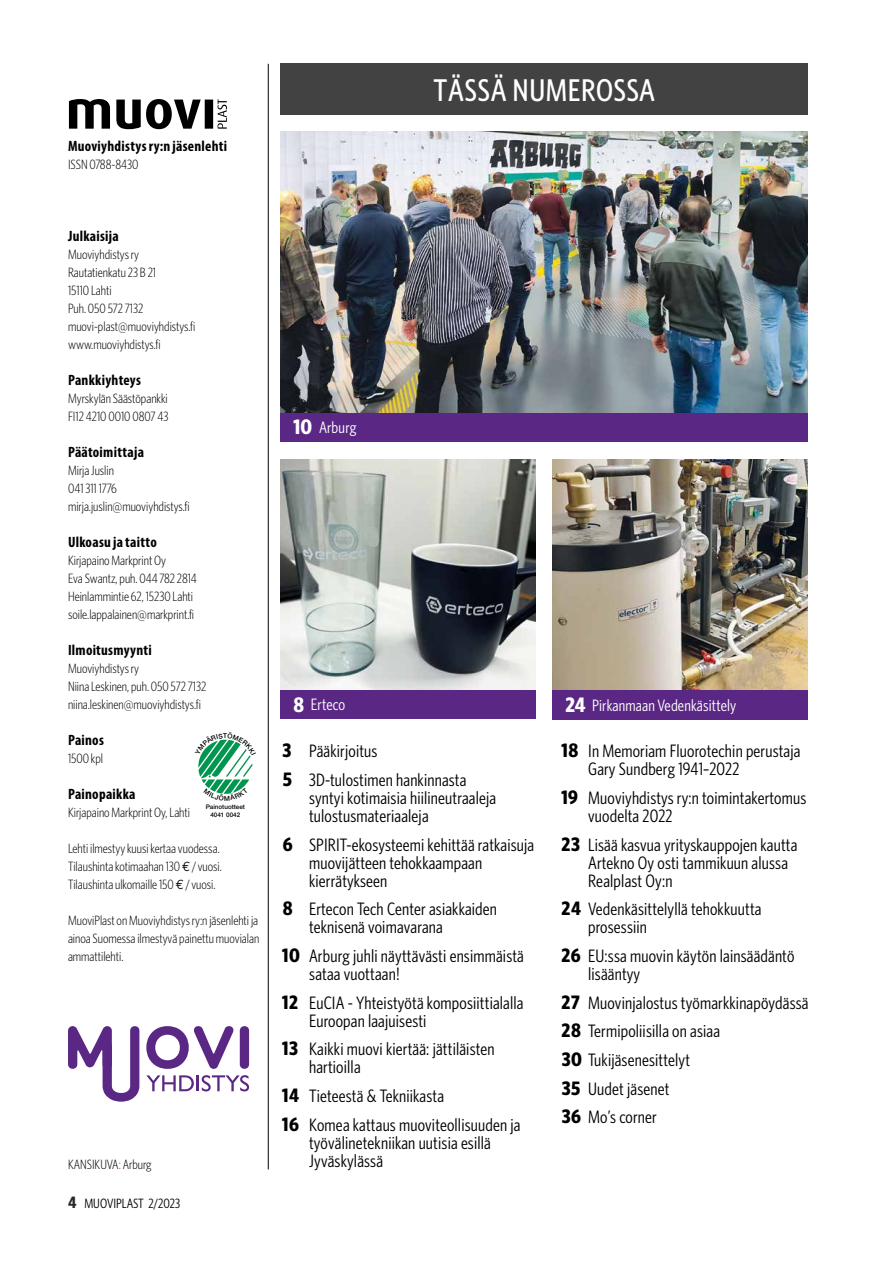
<style>
.page{position:relative;width:893px;height:1263px;background:#fff}
.page>*{position:absolute;margin:0;border:0;box-sizing:border-box;transform-origin:0 0}
.t1{font:500 31.5px "Whitney Condensed";letter-spacing:.02em;color:#fff}
.t2{font:18px/18px "Whitney Condensed";letter-spacing:.01em;color:#000}
.t3{font:16.5px "Whitney Condensed";letter-spacing:.01em;color:#fff}
.t4{font:700 condensed 15px "Myriad Pro";letter-spacing:.015em;color:#000}
.t5{font:300 13.5px/18px "Whitney Condensed";color:#000}
.t6{font:13.5px "Whitney Condensed";color:#000}
.t7{font:500 6.3px/7.5px "Helvetica Neue LT Std";color:#000;text-align:center}
.s1{font-family:"Euro Mono";font-weight:400}
.s2{color:#e30613}
.s3{font-weight:700;font-size:16.5px;color:#282827}
.s4{font-weight:700;font-size:21px}
.s5{font-weight:700;font-size:19.5px}
</style>
<div class="page">
<div style="left:281px;top:64px;width:527px;height:51px;background:#424243"></div>
<hr style="left:268px;top:64px;width:1px;height:1105px;background:#000">
<svg style="left:69px;top:99px;width:158px;height:30px"></svg>
<svg style="left:146px;top:1075px;width:103px;height:16px"></svg>
<svg style="left:68px;top:1026px;width:71px;height:76px"></svg>
<svg style="left:146px;top:1026px;width:87px;height:43px"></svg>
<svg style="left:240px;top:1026px;width:9px;height:43px"></svg>
<div style="left:553px;top:689px;width:255px;height:31px;background:#5a2784"></div>
<div style="left:281px;top:689px;width:255px;height:30px;background:#5a2784"></div>
<div style="left:281px;top:412px;width:527px;height:30px;background:#5a2784"></div>
<img style="left:281px;top:132px;width:527px;height:280px">
<img style="left:281px;top:460px;width:255px;height:229px">
<img style="left:553px;top:460px;width:255px;height:229px">
<svg style="left:198px;top:739px;width:55px;height:55px"></svg>
<p class="t4" style="left:68px;top:136px;width:161px">Muoviyhdistys ry:n jäsenlehti</p>
<p class="t5" style="left:68px;top:155px;width:72px">ISSN 0788-8430</p>
<h1 class="t1" style="left:434px;top:72px;width:223px">TÄSSÄ NUMEROSSA</h1>
<p class="t4" style="left:68px;top:226px;width:52px">Julkaisija</p>
<p class="t5" style="left:68px;top:245px;width:129px">Muoviyhdistys ry<br>Rautatienkatu 23 B 21<br>15110 Lahti<br>Puh. 050 572 7132 muovi-plast@muoviyhdistys.fi www.muoviyhdistys.fi</p>
<p class="t4" style="left:68px;top:370px;width:74px">Pankkiyhteys</p>
<p class="t5" style="left:68px;top:389px;width:102px">Myrskylän Säästöpankki<br>FI12 4210 0010 0807 43</p>
<p class="t4" style="left:68px;top:442px;width:77px">Päätoimittaja</p>
<p class="t5" style="left:68px;top:461px;width:123px">Mirja Juslin<br>041 311 1776 mirja.juslin@muoviyhdistys.fi</p>
<p class="t4" style="left:68px;top:532px;width:90px">Ulkoasu ja taitto</p>
<p class="t5" style="left:68px;top:551px;width:130px">Kirjapaino Markprint Oy<br>Eva Swantz, puh. 044 782 2814<br>Heinlammintie 62, 15230 Lahti soile.lappalainen@markprint.fi</p>
<p class="t4" style="left:68px;top:640px;width:85px">Ilmoitusmyynti</p>
<p class="t5" style="left:68px;top:659px;width:140px">Muoviyhdistys ry<br>Niina Leskinen, puh. 050 572 7132 niina.leskinen@muoviyhdistys.fi</p>
<p class="t4" style="left:68px;top:730px;width:37px">Painos</p>
<p class="t5" style="left:68px;top:749px;width:37px">1500 kpl</p>
<p class="t4" style="left:68px;top:784px;width:69px">Painopaikka</p>
<p class="t5" style="left:68px;top:803px;width:124px">Kirjapaino Markprint Oy, Lahti</p>
<p class="t5" style="left:68px;top:839px;width:155px">Lehti ilmestyy kuusi kertaa vuodessa.<br>Tilaushinta kotimaahan 130 <span class="s1">e</span> / vuosi.<br>Tilaushinta ulkomaille 150 <span class="s1">e</span> / vuosi.</p>
<p class="t5" style="left:68px;top:911px;width:193px;text-align:justify">MuoviPlast on Muoviyhdistys ry:n jäsenlehti ja ainoa Suomessa ilmestyvä painettu muovialan ammattilehti.</p>
<p class="t7" style="left:206px;top:803px;width:41px">Painotuotteet<br>4041 0042</p>
<p class="t5" style="left:68px;top:1156px;width:85px">KANSIKUVA<span class="s2">:</span> Arburg</p>
<p class="t6" style="left:68px;top:1195px;width:114px"><span class="s3">4</span> MUOVIPLAST 2/2023</p>
<p class="t3" style="left:293px;top:418px;width:65px"><span class="s4">10</span> Arburg</p>
<p class="t3" style="left:293px;top:695px;width:53px"><span class="s4">8</span> Erteco</p>
<p class="t3" style="left:566px;top:696px;width:172px"><span class="s4">24</span> Pirkanmaan Vedenkäsittely</p>
<p class="t2" style="left:283px;top:737px;width:185px;line-height:28.7px"><span class="s5">3</span> Pääkirjoitus<br><span class="s5">5</span> 3D-tulostimen hankinnasta</p>
<p class="t2" style="left:309px;top:789px;width:189px">syntyi kotimaisia hiilineutraaleja tulostusmateriaaleja</p>
<p class="t2" style="left:309px;top:835px;width:227px;text-indent:-26px"><span class="s5">6</span> SPIRIT-ekosysteemi kehittää ratkaisuja muovijätteen tehokkaampaan kierrätykseen</p>
<p class="t2" style="left:309px;top:900px;width:189px;text-indent:-26px"><span class="s5">8</span> Ertecon Tech Center asiakkaiden teknisenä voimavarana</p>
<p class="t2" style="left:309px;top:947px;width:216px;text-indent:-27px"><span class="s5">10</span> Arburg juhli näyttävästi ensimmäistä sataa vuottaan!</p>
<p class="t2" style="left:309px;top:993px;width:216px;text-indent:-27px"><span class="s5">12</span> EuCIA - Yhteistyötä komposiittialalla<br>Euroopan laajuisesti</p>
<p class="t2" style="left:309px;top:1040px;width:187px;text-indent:-27px"><span class="s5">13</span> Kaikki muovi kiertää: jättiläisten hartioilla</p>
<p class="t2" style="left:282px;top:1081px;width:240px;line-height:28.7px"><span class="s5">14</span> Tieteestä &amp; Tekniikasta<br><span class="s5">16</span> Komea kattaus muoviteollisuuden ja</p>
<p class="t2" style="left:309px;top:1133px;width:183px">työvälinetekniikan uutisia esillä<br>Jyväskylässä</p>
<p class="t2" style="left:588px;top:742px;width:214px;text-indent:-27px"><span class="s5">18</span> In Memoriam Fluorotechin perustaja<br>Gary Sundberg 1941–2022</p>
<p class="t2" style="left:588px;top:789px;width:220px;text-indent:-27px"><span class="s5">19</span> Muoviyhdistys ry:n toimintakertomus vuodelta 2022</p>
<p class="t2" style="left:588px;top:835px;width:211px;text-indent:-27px"><span class="s5">23</span> Lisää kasvua yrityskauppojen kautta<br>Artekno Oy osti tammikuun alussa<br>Realplast Oy:n</p>
<p class="t2" style="left:588px;top:900px;width:175px;text-indent:-27px"><span class="s5">24</span> Vedenkäsittelyllä tehokkuutta prosessiin</p>
<p class="t2" style="left:588px;top:947px;width:208px;text-indent:-27px"><span class="s5">26</span> EU:ssa muovin käytön lainsäädäntö lisääntyy</p>
<p class="t2" style="left:562px;top:988px;width:248px;line-height:28.7px"><span class="s5">27</span> Muovinjalostus työmarkkinapöydässä<br><span class="s5">28</span> Termipoliisilla on asiaa<br><span class="s5">30</span> Tukijäsenesittelyt<br><span class="s5">35</span> Uudet jäsenet<br><span class="s5">36</span> Mo’s corner</p>
</div>
